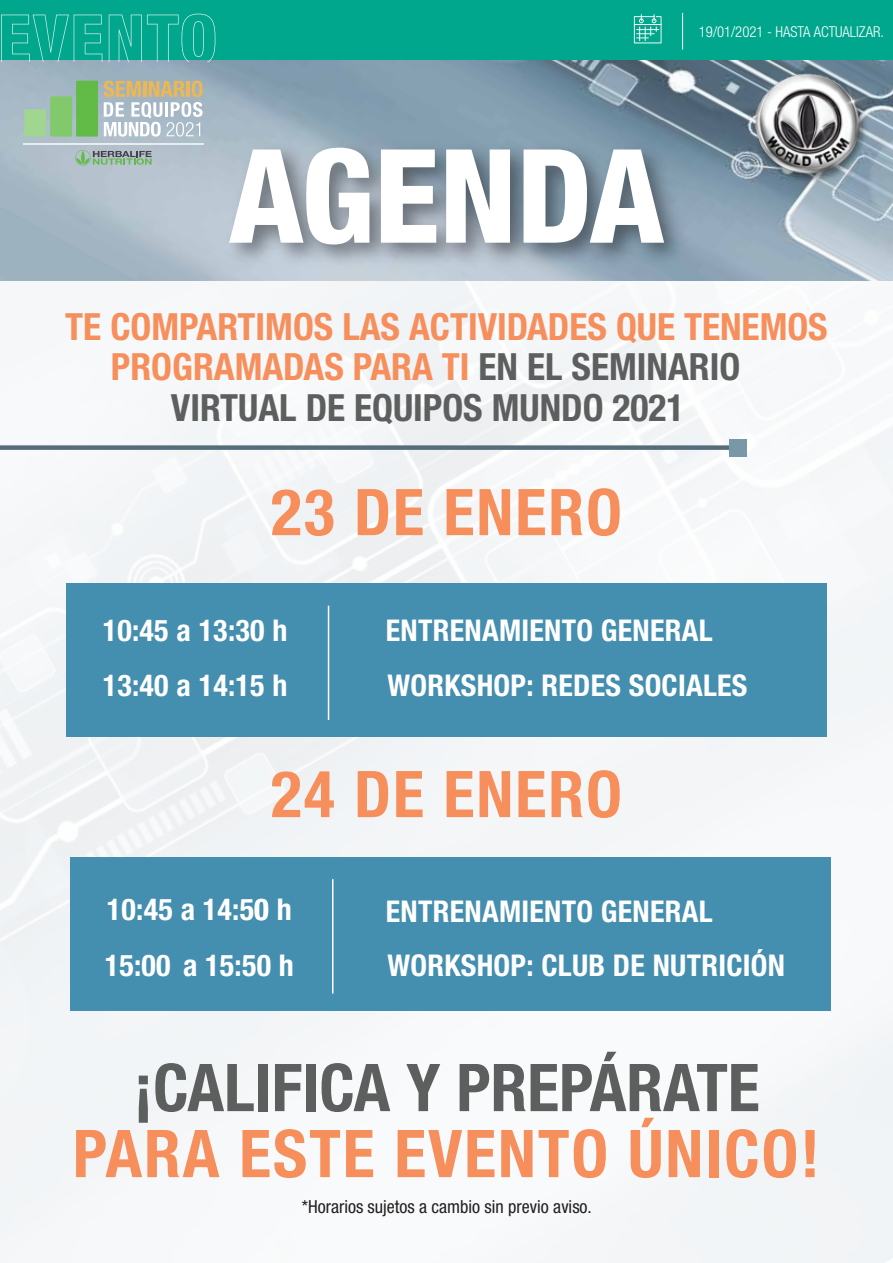
<style>
.page{position:relative;width:893px;height:1263px;background:#fff}
.page>*{position:absolute;margin:0;border:0;box-sizing:border-box;transform-origin:0 0}
.t1{font:800 condensed 130.5px "Helvetica Neue LT Std";color:#fff}
.t2{font:700 condensed 66px "Helvetica Neue LT Std";letter-spacing:.03em;color:#f68f5c}
.t3{font:700 condensed 66px "Helvetica Neue LT Std";color:#5d5e5e}
.t4{font:700 condensed 64.5px "Helvetica Neue LT Std";letter-spacing:.03em;color:#f68f5c}
.t5{font:700 condensed 37.5px "Helvetica Neue LT Std";color:#f68f5c}
.t6{font:700 condensed 37.5px "Helvetica Neue LT Std";color:#5d5e5e}
.t7{font:700 condensed 30px/55.5px "Helvetica Neue LT Std";letter-spacing:.01em;color:#fff}
.t8{font:condensed 18px "Helvetica Neue LT Std";color:#231f20}
.t9{font:300 condensed 15px "Helvetica Neue LT Std";color:#fff}
.s1{color:#5d5e5e}
</style>
<div class="page">
<div style="left:0;top:304px;width:893px;height:959px;background:#f5f7f8"></div>
<img style="left:0;top:0;width:893px;height:281px">
<div style="left:1px;top:0;width:892px;height:60px;background:#01a78d"></div>
<hr style="left:682px;top:13px;width:1px;height:37px;background:#fff">
<svg style="left:634px;top:14px;width:27px;height:29px"></svg>
<svg style="left:1px;top:15px;width:101px;height:47px"></svg>
<svg style="left:109px;top:14px;width:106px;height:48px"></svg>
<img style="left:739px;top:60px;width:137px;height:131px">
<svg style="left:104px;top:81px;width:99px;height:56px"></svg>
<div style="left:24px;top:109px;width:22px;height:28px;background:#a1d690"></div>
<div style="left:50px;top:96px;width:22px;height:41px;background:#81c96b"></div>
<div style="left:76px;top:81px;width:22px;height:56px;background:#62bb46"></div>
<svg style="left:75px;top:150px;width:77px;height:16px"></svg>
<hr style="left:23px;top:143px;width:181px;height:2px;background:#fff">
<img style="left:166px;top:120px;width:578px;height:184px">
<div style="left:0;top:445px;width:738px;height:5px;background:#556c7b"></div>
<div style="left:729px;top:439px;width:18px;height:18px;background:#7897a8"></div>
<div style="left:66px;top:583px;width:761px;height:154px;background:#448eaf"></div>
<hr style="left:328px;top:606px;width:1px;height:114px;background:#fff">
<div style="left:71px;top:857px;width:760px;height:153px;background:#448eaf"></div>
<hr style="left:332px;top:879px;width:1px;height:114px;background:#fff">
<p class="t9" style="left:699px;top:23px;width:187px">19/01/2021 - HASTA ACTUALIZAR.</p>
<h1 class="t1" style="left:229px;top:115px;width:437px">AGENDA</h1>
<p class="t5" style="left:65px;top:303px;width:764px">TE COMPARTIMOS LAS ACTIVIDADES QUE TENEMOS</p>
<p class="t5" style="left:111px;top:344px;width:631px">PROGRAMADAS PARA TI <span class="s1">EN EL SEMINARIO</span></p>
<p class="t6" style="left:171px;top:384px;width:515px">VIRTUAL DE EQUIPOS MUNDO 2021</p>
<h3 class="t4" style="left:271px;top:473px;width:352px">23 DE ENERO</h3>
<p class="t7" style="left:103px;top:602px;width:186px">10:45 a 13:30 h<br>13:40 a 14:15 h</p>
<p class="t7" style="left:386px;top:602px;width:363px">ENTRENAMIENTO GENERAL<br>WORKSHOP: REDES SOCIALES</p>
<h3 class="t4" style="left:271px;top:755px;width:352px">24 DE ENERO</h3>
<p class="t7" style="left:105px;top:881px;width:191px">10:45 a 14:50 h<br>15:00 a 15:50 h</p>
<p class="t7" style="left:386px;top:884px;width:401px;line-height:53.7px">ENTRENAMIENTO GENERAL<br>WORKSHOP: CLUB DE NUTRICIÓN</p>
<h2 class="t3" style="left:134px;top:1048px;width:628px">¡CALIFICA Y PREPÁRATE</h2>
<h2 class="t2" style="left:73px;top:1114px;width:748px">PARA ESTE EVENTO ÚNICO!</h2>
<p class="t8" style="left:302px;top:1196px;width:292px">*Horarios sujetos a cambio sin previo aviso.</p>
</div>
